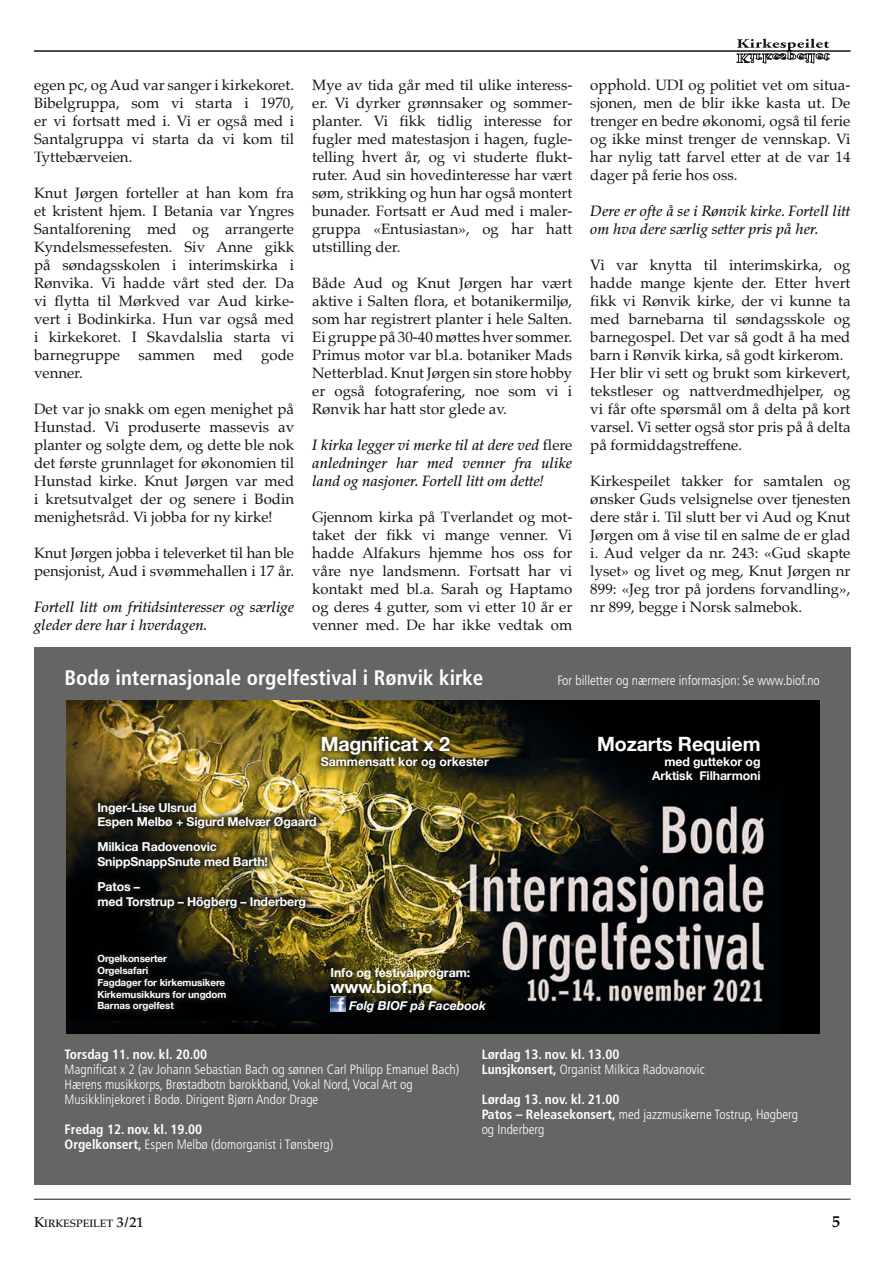
<style>
.page{position:relative;width:893px;height:1263px;background:#fff}
.page>*{position:absolute;margin:0;border:0;box-sizing:border-box;transform-origin:0 0}
.t1{font:700 condensed 21px "Frutiger";color:#fff}
.t2{font:700 19.65px "Helvetica Neue";letter-spacing:-.01em;color:#fff}
.t3{font:700 17.25px "Helvetica Neue";color:#fff}
.t4{font:700 16.5px "Palatino";color:#131413}
.t5{font:15px/18px "Palatino";color:#131413;text-align:justify}
.t6{font:italic 500 15px/18px "Palatino";color:#131413}
.t7{font:700 condensed 13.5px/15px "Frutiger";color:#fff}
.t8{font:300 condensed 13.5px/15px "Frutiger";color:#fff}
.t9{font:700 12.3px/14.7px "Helvetica Neue";letter-spacing:-.01em;color:#fff}
.t10{font:italic 700 12.3px "Helvetica Neue";color:#fff}
.t11{font:500 10.65px "Palatino";color:#131413}
.t12{font:700 9.9px/11.9px "Helvetica Neue";letter-spacing:-.01em;color:#fff}
.s1{font-weight:400;font-style:normal}
.s2{font-weight:300}
.s3{font-size:14.25px}
</style>
<div class="page">
<hr style="left:34px;top:1199px;width:816px;height:1px;background:#131413">
<svg style="left:737px;top:38px;width:92px;height:26px"></svg>
<div style="left:34px;top:647px;width:816px;height:538px;background:#656564"></div>
<hr style="left:34px;top:51px;width:816px;height:1px;background:#131413">
<img style="left:66px;top:700px;width:710px;height:321px">
<div style="left:314px;top:729px;width:182px;height:46px;background:#131413;opacity:.75"></div>
<div style="left:91px;top:796px;width:233px;height:222px;background:#131413;opacity:.75"></div>
<img style="left:330px;top:996px;width:16px;height:16px">
<p class="t5" style="left:34px;top:76px;width:262px">egen pc, og Aud var sanger i kirkekoret.<br>Bibelgruppa, som vi starta i 1970, er vi fortsatt med i. Vi er også med i Santalgruppa vi starta da vi kom til Tyttebærveien.</p>
<p class="t5" style="left:34px;top:184px;width:262px">Knut Jørgen forteller at han kom fra et kristent hjem. I Betania var Yngres Santalforening med og arrangerte Kyndelsmessefesten. Siv Anne gikk på søndagsskolen i interimskirka i Rønvika. Vi hadde vårt sted der. Da vi flytta til Mørkved var Aud kirke&shy;vert i Bodinkirka. Hun var også med i kirkekoret. I Skavdalslia starta vi barnegruppe sammen med gode venner.</p>
<p class="t5" style="left:34px;top:400px;width:262px">Det var jo snakk om egen menighet på Hunstad. Vi produserte massevis av planter og solgte dem, og dette ble nok det første grunnlaget for økonomien til Hunstad kirke. Knut Jørgen var med i kretsutvalget der og senere i Bodin menighetsråd. Vi jobba for ny kirke!</p>
<p class="t5" style="left:34px;top:544px;width:262px">Knut Jørgen jobba i televerket til han ble pensjonist, Aud i svømmehallen i 17 år.</p>
<p class="t6" style="left:34px;top:598px;width:262px">Fortell litt om fritidsinteresser og særlige gleder dere har i hverdagen.</p>
<p class="t5" style="left:312px;top:76px;width:262px">Mye av tida går med til ulike interess&shy;er. Vi dyrker grønnsaker og sommer&shy;planter. Vi fikk tidlig interesse for fugler med matestasjon i hagen, fugle&shy;telling hvert år, og vi studerte flukt&shy;ruter. Aud sin hovedinteresse har vært søm, strikking og hun har også montert bunader. Fortsatt er Aud med i maler&shy;gruppa «Entusiastan», og har hatt utstilling der.</p>
<p class="t5" style="left:312px;top:274px;width:262px">Både Aud og Knut Jørgen har vært aktive i Salten flora, et botanikermiljø, som har registrert planter i hele Salten.<br>Ei gruppe på 30-40 møttes hver sommer.<br>Primus motor var bl.a. botaniker Mads Netterblad. Knut Jørgen sin store hobby er også fotografering, noe som vi i Rønvik har hatt stor glede av.</p>
<p class="t6" style="left:312px;top:436px;width:262px;text-align:justify">I kirka legger vi merke til at dere ved <span class="s1">flere </span>anledninger har med venner fra ulike land og nasjoner. Fortell litt om dette!</p>
<p class="t5" style="left:312px;top:508px;width:262px">Gjennom kirka på Tverlandet og mot&shy;taket der fikk vi mange venner. Vi hadde Alfakurs hjemme hos oss for våre nye landsmenn. Fortsatt har vi kontakt med bl.a. Sarah og Haptamo og deres 4 gutter, som vi etter 10 år er venner med. De har ikke vedtak om</p>
<p class="t5" style="left:590px;top:76px;width:262px">opphold. UDI og politiet vet om situa&shy;sjonen, men de blir ikke kasta ut. De trenger en bedre økonomi, også til ferie og ikke minst trenger de vennskap. Vi har nylig tatt farvel etter at de var 14 dager på ferie hos oss.</p>
<p class="t6" style="left:590px;top:202px;width:262px">Dere er ofte å se i Rønvik kirke. Fortell litt om hva dere særlig setter pris på her.</p>
<p class="t5" style="left:590px;top:256px;width:262px;text-align:left">Vi var knytta til interimskirka, og hadde mange kjente der. Etter hvert fikk vi Rønvik kirke, der vi kunne ta med barnebarna til søndagsskole og barnegospel. Det var så godt å ha med barn i Rønvik kirka, så godt kirkerom.<br>Her blir vi sett og brukt som kirkevert, tekstleser og nattverdmedhjelper, og vi får ofte spørsmål om å delta på kort varsel. Vi setter også stor pris på å delta på formiddagstreffene.</p>
<p class="t5" style="left:590px;top:472px;width:262px">Kirkespeilet takker for samtalen og ønsker Guds velsignelse over tjenesten dere står i. Til slutt ber vi Aud og Knut Jørgen om å vise til en salme de er glad i. Aud velger da nr. 243: «Gud skapte lyset» og livet og meg, Knut Jørgen nr 899: «Jeg tror på jordens forvandling», nr 899, begge i Norsk salmebok.</p>
<h1 class="t1" style="left:65px;top:665px;width:420px">Bodø internasjonale orgelfestival i Rønvik kirke</h1>
<p class="t8" style="left:557px;top:673px;width:264px">For billetter og nærmere informasjon: Se www.biof.no</p>
<h2 class="t2" style="left:321px;top:728px;width:131px">Magnificat x 2</h2>
<p class="t9" style="left:321px;top:754px;width:170px">Sammensatt kor og orkester</p>
<p class="t9" style="left:97px;top:800px;width:221px">Inger-Lise Ulsrud<br>Espen Melbø + Sigurd Melvær Øgaard</p>
<p class="t9" style="left:97px;top:840px;width:172px">Milkica Radovenovic<br>SnippSnappSnute med Barth!</p>
<p class="t9" style="left:97px;top:879px;width:210px">Patos –<br>med Torstrup – Högberg – Inderberg</p>
<p class="t12" style="left:97px;top:953px;width:131px">Orgelkonserter<br>Orgelsafari<br>Fagdager for kirkemusikere<br>Kirkemusikkurs for ungdom<br>Barnas orgelfest</p>
<p class="t9" style="left:330px;top:965px;width:141px">Info og festivalprogram:</p>
<p class="t3" style="left:330px;top:973px;width:104px">www.biof.no</p>
<p class="t10" style="left:349px;top:996px;width:138px">Følg BIOF på Facebook</p>
<h2 class="t2" style="left:597px;top:728px;width:165px">Mozarts Requiem</h2>
<p class="t9" style="left:652px;top:754px;width:110px;text-align:right">med guttekor og<br>Arktisk Filharmoni</p>
<p class="t7" style="left:65px;top:1047px;width:144px">Torsdag 11. nov. kl. 20.00</p>
<p class="t8" style="left:65px;top:1062px;width:396px">Magnificat x 2 (av Johann Sebastian Bach og sønnen Carl Philipp Emanuel Bach)<br>Hærens musikkorps, Brøstadbotn barokkband, Vokal Nord, Vocal Art og<br>Musikklinjekoret i Bodø. Dirigent Bjørn Andor Drage</p>
<p class="t7" style="left:65px;top:1122px;width:270px">Fredag 12. nov. kl. 19.00<br>Orgelkonsert, <span class="s2">Espen Melbø (domorganist i Tønsberg)</span></p>
<p class="t7" style="left:482px;top:1047px;width:224px">Lørdag 13. nov. kl. 13.00<br>Lunsjkonsert, <span class="s2">Organist Milkica Radovanovic</span></p>
<p class="t7" style="left:482px;top:1092px;width:318px">Lørdag 13. nov. kl. 21.00<br>Patos – Releasekonsert, <span class="s2">med jazzmusikerne Tostrup, Høgberg og Inderberg</span></p>
<p class="t11" style="left:34px;top:1217px;width:111px"><span class="s3">K</span>IRKESPEILET <span class="s3">3/21</span></p>
<p class="t4" style="left:832px;top:1207px;width:10px">5</p>
</div>
